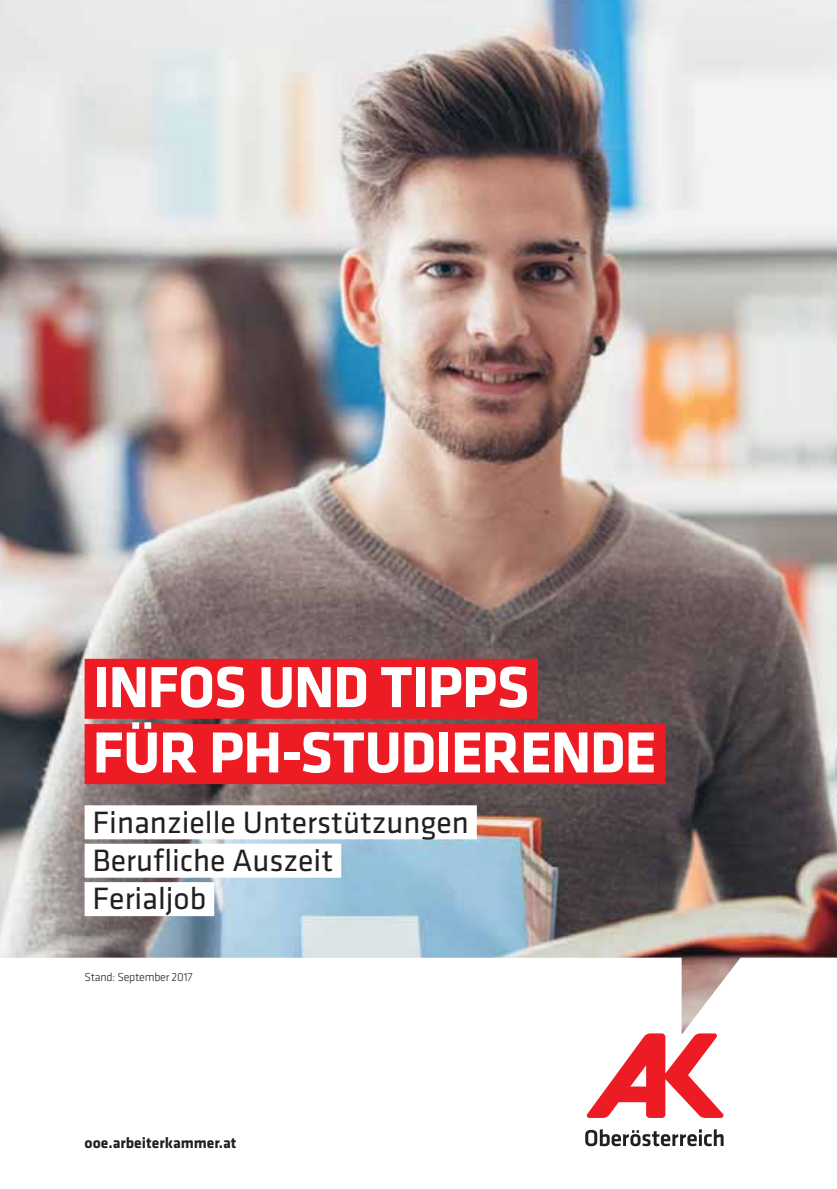
<style>
.page{position:relative;width:837px;height:1189px;background:#fff}
.page>*{position:absolute;margin:0;border:0;box-sizing:border-box;transform-origin:0 0}
.t1{font:700 60px/65.4px "Klavika Basic";letter-spacing:-.02em;color:#fff}
.t2{font:32px/38.4px "Klavika Basic";color:#231f20}
.t3{font:700 15.6px "Klavika Basic";color:#231f20}
.t4{font:300 12px "Klavika Basic";letter-spacing:-.02em;color:#231f20}
</style>
<div class="page">
<img style="left:0;top:0;width:837px;height:1033px">
<div style="left:85px;top:659px;width:453px;height:60px;background:#ed1c24"></div>
<div style="left:85px;top:724px;width:580px;height:60px;background:#ed1c24"></div>
<svg style="left:586px;top:1033px;width:138px;height:85px"></svg>
<svg style="left:585px;top:1129px;width:139px;height:17px"></svg>
<div style="left:85px;top:805px;width:392px;height:34px;background:#fff"></div>
<div style="left:85px;top:843px;width:256px;height:34px;background:#fff"></div>
<div style="left:85px;top:882px;width:129px;height:34px;background:#fff"></div>
<h1 class="t1" style="left:93px;top:660px;width:566px">INFOS UND TIPPS<br>FÜR PH-STUDIERENDE</h1>
<p class="t2" style="left:93px;top:806px;width:378px">Finanzielle Unterstützungen<br>Berufliche Auszeit<br>Ferialjob</p>
<p class="t4" style="left:85px;top:972px;width:109px">Stand: September 2017</p>
<p class="t3" style="left:85px;top:1136px;width:153px">ooe.arbeiterkammer.at</p>
</div>
